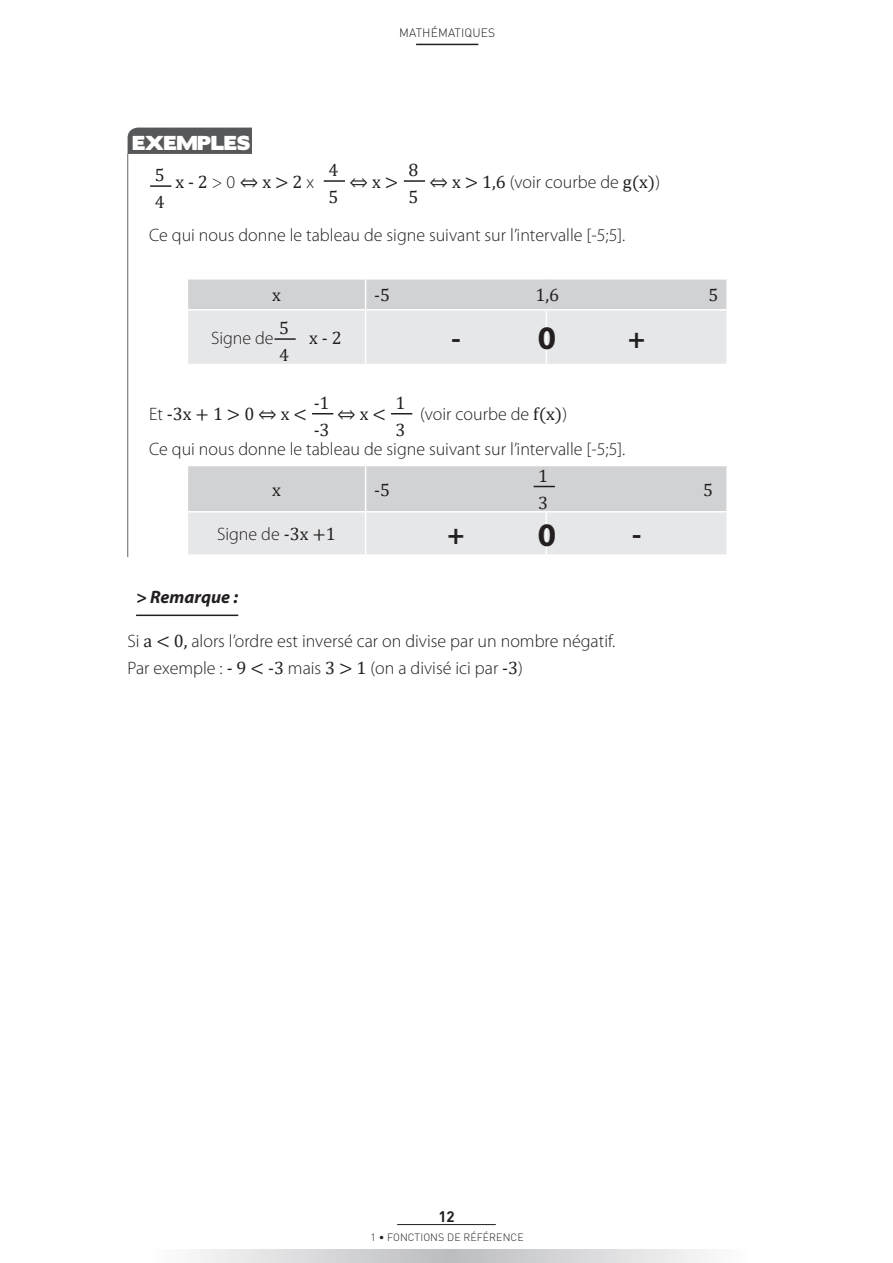
<style>
.page{position:relative;width:893px;height:1263px;background:#fff}
.page>*{position:absolute;margin:0;border:0;box-sizing:border-box;transform-origin:0 0}
.t1{font:700 33px "Myriad Pro";color:#231f20}
.Texte_standard{font:700 28.5px "Myriad Pro";color:#231f20}
.Texte_standard-2{font:300 18px "Myriad Pro";color:#231f20}
.Texte_standard-3{font:18px/26.7px "Cambria Math";color:#231f20}
.Titre_documents{font:italic 700 18px "Myriad Pro";color:#231f20}
.t2{font:18px "Boris Black Bloxx";color:#fff}
.t3{font:700 15px "DIN";color:#231f20}
.t4{font:300 12px "DIN Pro";letter-spacing:.01em;color:#231f20}
.t5{font:300 10.5px "DIN Pro";letter-spacing:.01em;color:#231f20}
.s1{font-family:"Myriad Pro";font-weight:300}
.s2{font-family:"Cambria Math";font-weight:400}
</style>
<div class="page">
<svg style="left:195px;top:1249px;width:510px;height:14px;background:#d7d8da"></svg>
<hr style="left:416px;top:44px;width:62px;height:1px;background:#231f20">
<hr style="left:397px;top:1224px;width:99px;height:1px;background:#231f20">
<hr style="left:136px;top:615px;width:102px;height:1px;background:#231f20">
<div style="left:128px;top:128px;width:124px;height:26px;background:#57585a"></div>
<hr style="left:127px;top:154px;width:1px;height:403px;background:#636366">
<hr style="left:150px;top:185px;width:21px;height:2px;background:#231f20">
<hr style="left:324px;top:180px;width:21px;height:2px;background:#231f20">
<hr style="left:404px;top:180px;width:21px;height:2px;background:#231f20">
<svg style="left:188px;top:279px;width:538px;height:85px;background:#dedfe1"></svg>
<hr style="left:546px;top:278px;width:182px;height:2px;background:#fff">
<hr style="left:187px;top:309px;width:179px;height:2px;background:#fff">
<hr style="left:366px;top:309px;width:180px;height:2px;background:#fff">
<hr style="left:365px;top:311px;width:1px;height:53px;background:#fff">
<hr style="left:546px;top:309px;width:182px;height:2px;background:#fff">
<hr style="left:546px;top:311px;width:1px;height:53px;background:#fff">
<svg style="left:312px;top:413px;width:21px;height:1px"></svg>
<svg style="left:391px;top:413px;width:21px;height:1px"></svg>
<hr style="left:274px;top:338px;width:22px;height:2px;background:#231f20">
<svg style="left:188px;top:466px;width:539px;height:88px;background:#dbdcde"></svg>
<p class="t4" style="left:399px;top:24px;width:98px">MATHÉMATIQUES</p>
<p class="t2" style="left:132px;top:129px;width:119px">EXEMPLES</p>
<p class="Texte_standard-3" style="left:155px;top:162px;width:11px">5<br>4</p>
<p class="Texte_standard-3" style="left:175px;top:168px;width:140px">x - 2 <span class="s1">&gt; 0</span>⇔ x &gt; 2 <span class="s1">x</span></p>
<p class="Texte_standard-3" style="left:328px;top:157px;width:11px">4<br>5</p>
<p class="Texte_standard-3" style="left:408px;top:157px;width:11px">8<br>5</p>
<p class="Texte_standard-2" style="left:430px;top:172px;width:232px"><span class="s2">⇔ x &gt; 1,6</span> (voir courbe de <span class="s2">g(x)</span>)</p>
<p class="Texte_standard-2" style="left:149px;top:225px;width:478px">Ce qui nous donne le tableau de signe suivant sur l’intervalle [-5;5].</p>
<p class="Texte_standard-3" style="left:349px;top:168px;width:50px">⇔ x &gt;</p>
<p class="Texte_standard-3" style="left:272px;top:282px;width:10px">x</p>
<p class="Texte_standard-3" style="left:374px;top:282px;width:17px">-5</p>
<p class="Texte_standard-3" style="left:535px;top:282px;width:25px">1,6</p>
<p class="Texte_standard-3" style="left:708px;top:282px;width:11px">5</p>
<p class="Texte_standard-2" style="left:211px;top:328px;width:64px">Signe de</p>
<p class="Texte_standard-3" style="left:309px;top:325px;width:34px">x - 2</p>
<p class="Texte_standard" style="left:451px;top:320px;width:11px">-</p>
<p class="Texte_standard" style="left:628px;top:320px;width:18px">+</p>
<p class="Texte_standard-3" style="left:279px;top:315px;width:11px">5<br>4</p>
<p class="t1" style="left:538px;top:317px;width:20px">0</p>
<p class="Texte_standard-3" style="left:396px;top:389px;width:11px">1<br>3</p>
<p class="Texte_standard-2" style="left:420px;top:404px;width:148px">(voir courbe de <span class="s2">f(x)</span>)</p>
<p class="Texte_standard-2" style="left:149px;top:439px;width:478px">Ce qui nous donne le tableau de signe suivant sur l’intervalle [-5;5].</p>
<p class="Texte_standard-3" style="left:272px;top:476px;width:10px">x</p>
<p class="Texte_standard-3" style="left:374px;top:476px;width:17px">-5</p>
<p class="Texte_standard-3" style="left:703px;top:476px;width:11px">5</p>
<p class="Texte_standard-2" style="left:217px;top:524px;width:120px">Signe de <span class="s2">-3x +1</span></p>
<p class="Texte_standard" style="left:447px;top:516px;width:18px">+</p>
<p class="Texte_standard" style="left:632px;top:516px;width:11px">-</p>
<p class="Texte_standard-3" style="left:149px;top:401px;width:159px"><span class="s1">Et</span> -3x + 1 &gt; 0 ⇔ x &lt;</p>
<p class="Texte_standard-3" style="left:314px;top:389px;width:17px">-1 -3</p>
<p class="Texte_standard-3" style="left:337px;top:401px;width:50px">⇔ x &lt;</p>
<p class="Texte_standard-3" style="left:538px;top:462px;width:11px">1<br>3</p>
<p class="t1" style="left:538px;top:513px;width:20px">0</p>
<p class="Titre_documents" style="left:136px;top:585px;width:104px">&gt; Remarque :</p>
<p class="Texte_standard-2" style="left:128px;top:631px;width:489px">Si <span class="s2">a &lt; 0,</span> alors l’ordre est inversé car on divise par un nombre négatif.</p>
<p class="Texte_standard-2" style="left:128px;top:658px;width:397px">Par exemple : <span class="s2">- 9 &lt; -3</span> mais <span class="s2">3 &gt; 1</span> (on a divisé ici par <span class="s2">-3</span>)</p>
<p class="t3" style="left:438px;top:1207px;width:18px">12</p>
<p class="t5" style="left:371px;top:1230px;width:155px">1 • FONCTIONS DE RÉFÉRENCE</p>
</div>
